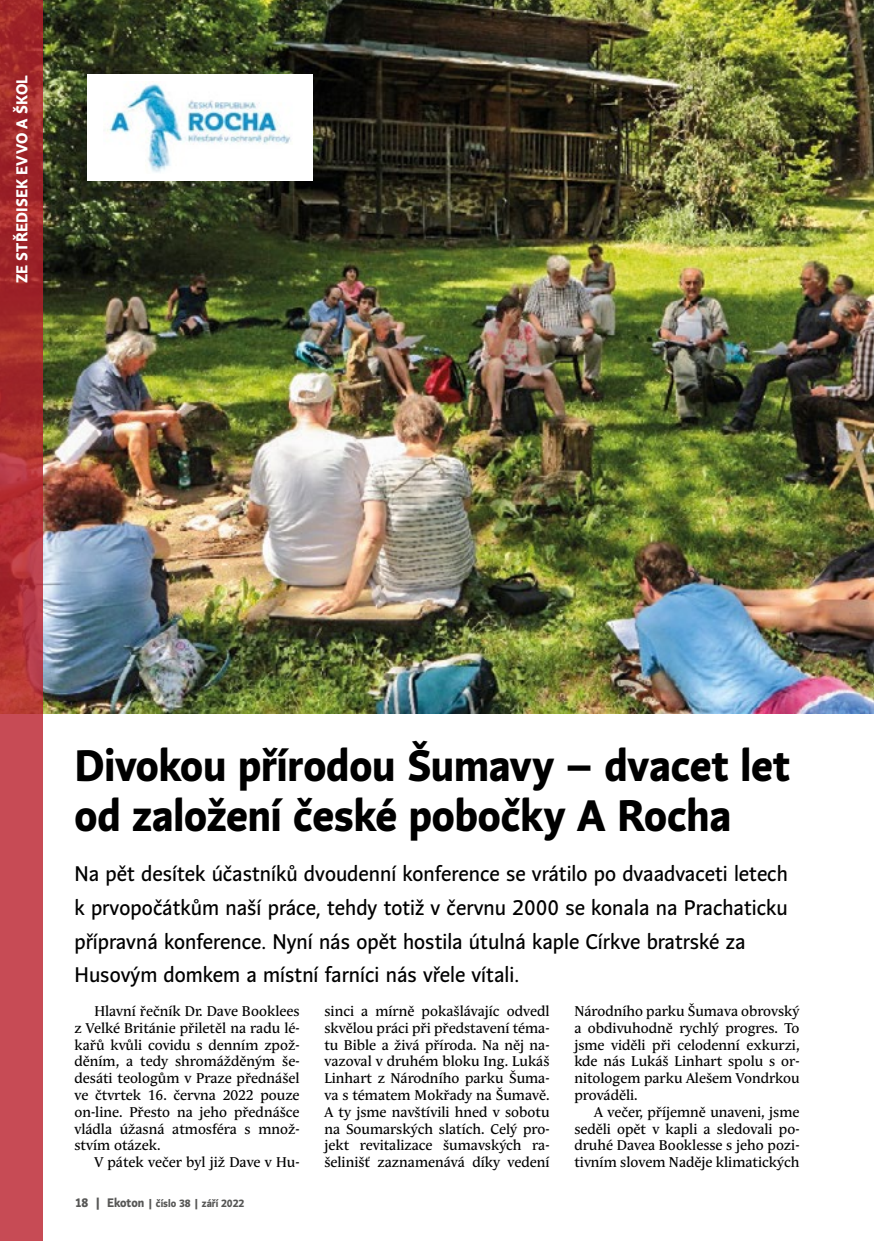
<style>
.page{position:relative;width:874px;height:1241px;background:#fff}
.page>*{position:absolute;margin:0;border:0;box-sizing:border-box;transform-origin:0 0}
.NADPIS_01{font:700 43.75px/50.4px "Andulka Sans Text";letter-spacing:-.005em;color:#000}
.perex{font:21px/33.6px "Andulka Sans Text";color:#000}
.t1{font:700 15.75px "Andulka Sans Text";letter-spacing:.015em;color:#fff}
.text{font:14px/16.8px "Andulka Text Pro";color:#000;text-align:justify}
.t2{font:700 10.5px "Andulka Sans Text";color:#575756}
.s1{font-size:12.25px}
</style>
<div class="page">
<img style="left:42px;top:0;width:831px;height:713px">
<div style="left:88px;top:74px;width:225px;height:107px;background:#fff"></div>
<img style="left:107px;top:83px;width:184px;height:90px">
<svg style="left:0;top:0;width:42px;height:1240px;background:#b5393f"></svg>
<p class="t1" style="left:12px;top:283px;width:209px;rotate:-90deg">ZE STŘEDISEK EVVO A ŠKOL</p>
<p class="NADPIS_01" style="left:74px;top:740px;width:716px">Divokou přírodou Šumavy – dvacet let od založení české pobočky A Rocha</p>
<p class="perex" style="left:74px;top:857px;width:714px">Na pět desítek účastníků dvoudenní konference se vrátilo po dvaadvaceti letech k prvopočátkům naší práce, tehdy totiž v červnu 2000 se konala na Prachaticku přípravná konference. Nyní nás opět hostila útulná kaple Církve bratrské za Husovým domkem a místní farníci nás vřele vítali.</p>
<p class="text" style="left:74px;top:1002px;width:226px;text-indent:20px">Hlavní řečník Dr. Dave Booklees z Velké Británie přiletěl na radu lé&shy;kařů kvůli covidu s denním zpož&shy;děním, a tedy shromážděným še&shy;desáti teologům v Praze přednášel ve čtvrtek 16. června 2022 pouze on-line. Přesto na jeho přednášce vládla úžasná atmosféra s množ&shy;stvím otázek.</p>
<p class="text" style="left:94px;top:1153px;width:207px">V pátek večer byl již Dave v Hu-</p>
<p class="t2" style="left:75px;top:1196px;width:171px"><span class="s1">18 | Ekoton</span> | číslo 38 | září 2022</p>
<p class="text" style="left:324px;top:1002px;width:226px">sinci a mírně pokašlávajíc odvedl skvělou práci při představení téma&shy;tu Bible a živá příroda. Na něj na&shy;vazoval v druhém bloku Ing. Lukáš Linhart z Národního parku Šuma&shy;va s tématem Mokřady na Šumavě.<br>A ty jsme navštívili hned v sobotu na Soumarských slatích. Celý pro&shy;jekt revitalizace šumavských ra&shy;šelinišť zaznamenává díky vedení</p>
<p class="text" style="left:574px;top:1002px;width:226px">Národního parku Šumava obrovský a obdivuhodně rychlý progres. To jsme viděli při celodenní exkurzi, kde nás Lukáš Linhart spolu s or&shy;nitologem parku Alešem Vondrkou prováděli.</p>
<p class="text" style="left:574px;top:1103px;width:226px;text-indent:20px">A večer, příjemně unaveni, jsme seděli opět v kapli a sledovali po&shy;druhé Davea Booklesse s jeho pozi&shy;tivním slovem Naděje klimatických</p>
</div>
